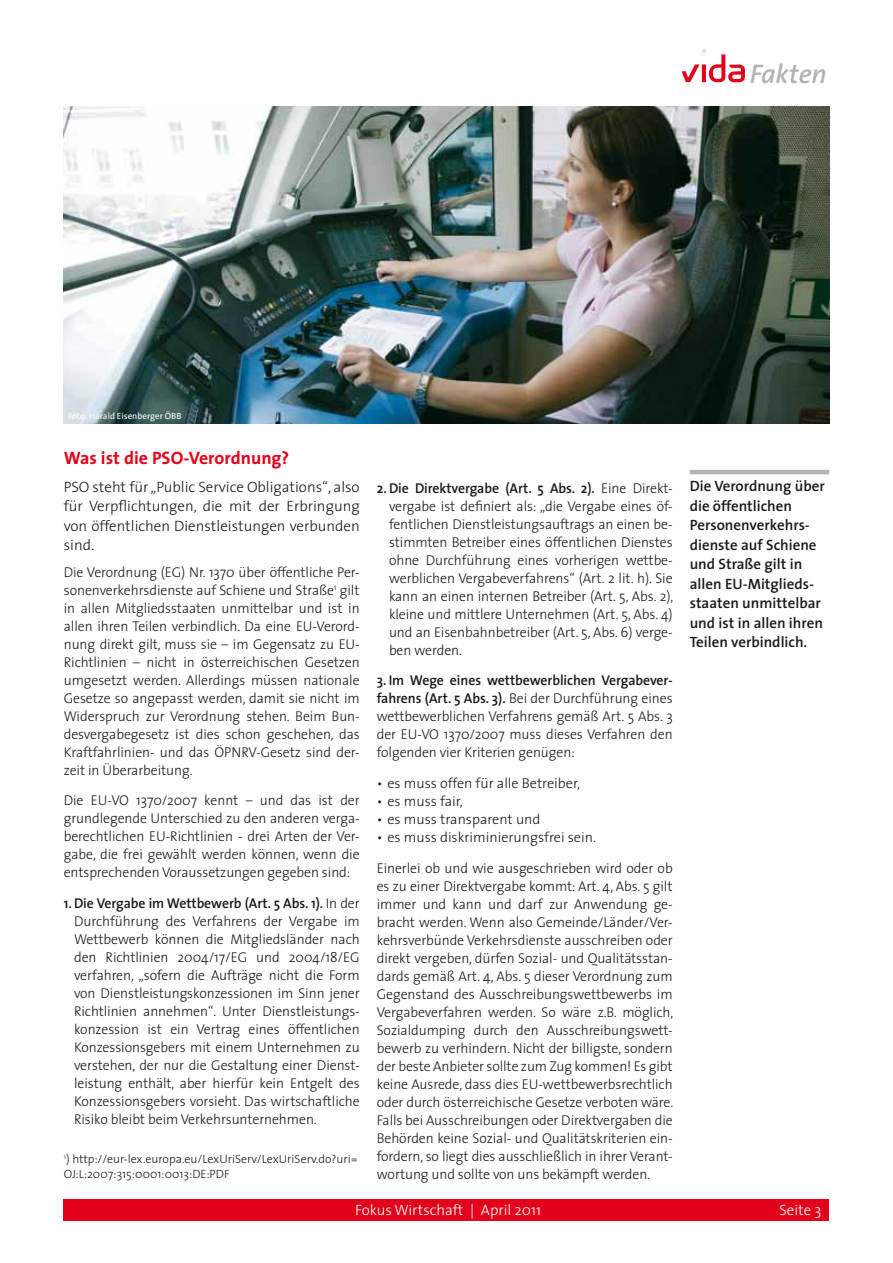
<style>
.page{position:relative;width:893px;height:1263px;background:#fff}
.page>*{position:absolute;margin:0;border:0;box-sizing:border-box;transform-origin:0 0}
.t1{font:italic 600 27px "The Sans";color:#b1b3b4}
.t2{font:700 18px "The Sans";color:#e2001a}
.t3{font:600 15px/19.5px "The Sans";color:#1a171c}
.t4{font:300 15px/19.5px "The Sans";color:#1a171c;text-align:justify}
.t5{font:300 15px "The Sans";color:#fff}
.t6{font:300 14.25px/18px "The Sans";letter-spacing:-.005em;color:#1a171c;text-align:justify}
.t7{font:300 12px/15px "The Sans";color:#1a171c}
.t8{font:9px "The Sans";color:#fff}
.s1{font-weight:600}
</style>
<div class="page">
<svg style="left:682px;top:49px;width:63px;height:33px"></svg>
<div style="left:64px;top:1199px;width:765px;height:21px;background:#e2001a"></div>
<hr style="left:690px;top:470px;width:139px;height:4px;background:#b1b3b4">
<img style="left:64px;top:106px;width:765px;height:317px">
<h1 class="t1" style="left:750px;top:51px;width:79px">Fakten</h1>
<p class="t8" style="left:68px;top:408px;width:115px">Foto: Harald Eisenberger ÖBB</p>
<p class="t2" style="left:64px;top:442px;width:227px">Was ist die PSO-Verordnung?</p>
<p class="t4" style="left:64px;top:476px;width:297px">PSO steht für „Public Service Obligations“, also für Verpflichtungen, die mit der Erbringung von öffentlichen Dienstleistungen verbunden sind.</p>
<p class="t6" style="left:64px;top:562px;width:297px">Die Verordnung (EG) Nr. 1370 über öffentliche Per&shy;sonenverkehrsdienste auf Schiene und Straße<sup>1</sup> gilt in allen Mitgliedsstaaten unmittelbar und ist in allen ihren Teilen verbindlich. Da eine EU-Verord&shy;nung direkt gilt, muss sie – im Gegensatz zu EU-Richtlinien – nicht in österreichischen Gesetzen umgesetzt werden. Allerdings müssen nationale Gesetze so angepasst werden, damit sie nicht im Widerspruch zur Verordnung stehen. Beim Bun&shy;desvergabegesetz ist dies schon geschehen, das Kraftfahrlinien- und das ÖPNRV-Gesetz sind der&shy;zeit in Überarbeitung.</p>
<p class="t6" style="left:64px;top:791px;width:297px">Die EU-VO 1370/2007 kennt – und das ist der grundlegende Unterschied zu den anderen verga&shy;berechtlichen EU-Richtlinien - drei Arten der Ver&shy;gabe, die frei gewählt werden können, wenn die entsprechenden Voraussetzungen gegeben sind:</p>
<p class="t6" style="left:74px;top:894px;width:287px;text-indent:-10px"><span class="s1">1. Die Vergabe im Wettbewerb (Art. 5 Abs. 1).</span> In der Durchführung des Verfahrens der Vergabe im Wettbewerb können die Mitgliedsländer nach den Richtlinien 2004/17/EG und 2004/18/EG verfahren, „sofern die Aufträge nicht die Form von Dienstleistungskonzessionen im Sinn jener Richtlinien annehmen“. Unter Dienstleistungs&shy;konzession ist ein Vertrag eines öffentlichen Konzessionsgebers mit einem Unternehmen zu verstehen, der nur die Gestaltung einer Dienst&shy;leistung enthält, aber hierfür kein Entgelt des Konzessionsgebers vorsieht. Das wirtschaftliche Risiko bleibt beim Verkehrsunternehmen.</p>
<p class="t7" style="left:64px;top:1151px;width:296px"><sup>1</sup>) http://eur-lex.europa.eu/LexUriServ/LexUriServ.do?uri=<br>OJ:L:2007:315:0001:0013:DE:PDF</p>
<p class="t6" style="left:389px;top:478px;width:286px;text-indent:-12px"><span class="s1">2. Die Direktvergabe (Art. 5 Abs. 2).</span> Eine Direkt&shy;vergabe ist definiert als: „die Vergabe eines öf&shy;fentlichen Dienstleistungsauftrags an einen be&shy;stimmten Betreiber eines öffentlichen Dienstes ohne Durchführung eines vorherigen wettbe&shy;werblichen Vergabeverfahrens“ (Art. 2 lit. h). Sie kann an einen internen Betreiber (Art. 5, Abs. 2), kleine und mittlere Unternehmen (Art. 5, Abs. 4) und an Eisenbahnbetreiber (Art. 5, Abs. 6) verge&shy;ben werden.</p>
<p class="t6" style="left:377px;top:671px;width:297px"><span class="s1">3. Im Wege eines wettbewerblichen Vergabever&shy;fahrens (Art. 5 Abs. 3).</span> Bei der Durchführung eines wettbewerblichen Verfahrens gemäß Art. 5 Abs. 3 der EU-VO 1370/2007 muss dieses Verfahren den folgenden vier Kriterien genügen:</p>
<p class="t6" style="left:377px;top:774px;width:205px">• es muss offen für alle Betreiber,</p>
<p class="t6" style="left:377px;top:792px;width:88px">• es muss fair,</p>
<p class="t6" style="left:377px;top:810px;width:165px">• es muss transparent und</p>
<p class="t6" style="left:377px;top:821px;width:297px;line-height:30.8px">• es muss diskriminierungsfrei sein.<br>Einerlei ob und wie ausgeschrieben wird oder ob</p>
<p class="t6" style="left:377px;top:877px;width:298px">es zu einer Direktvergabe kommt: Art. 4, Abs. 5 gilt immer und kann und darf zur Anwendung ge&shy;bracht werden. Wenn also Gemeinde/Länder/Ver&shy;kehrsverbünde Verkehrsdienste ausschreiben oder direkt vergeben, dürfen Sozial- und Qualitätsstan&shy;dards gemäß Art. 4, Abs. 5 dieser Verordnung zum Gegenstand des Ausschreibungswettbewerbs im Vergabeverfahren werden. So wäre z.B. möglich, Sozialdumping durch den Ausschreibungswett&shy;bewerb zu verhindern. Nicht der billigste, sondern der beste Anbieter sollte zum Zug kommen! Es gibt keine Ausrede, dass dies EU-wettbewerbsrechtlich oder durch österreichische Gesetze verboten wäre.<br>Falls bei Ausschreibungen oder Direktvergaben die Behörden keine Sozial- und Qualitätskriterien ein&shy;fordern, so liegt dies ausschließlich in ihrer Verant&shy;wortung und sollte von uns bekämpft werden.</p>
<p class="t3" style="left:690px;top:476px;width:137px">Die Verordnung über die öffentlichen<br>Personenverkehrs&shy;dienste auf Schiene und Straße gilt in allen EU-Mitglieds&shy;staaten unmittelbar und ist in allen ihren<br>Teilen verbindlich.</p>
<p class="t5" style="left:355px;top:1198px;width:187px">Fokus Wirtschaft | April 2011</p>
<p class="t5" style="left:779px;top:1198px;width:44px">Seite 3</p>
</div>
